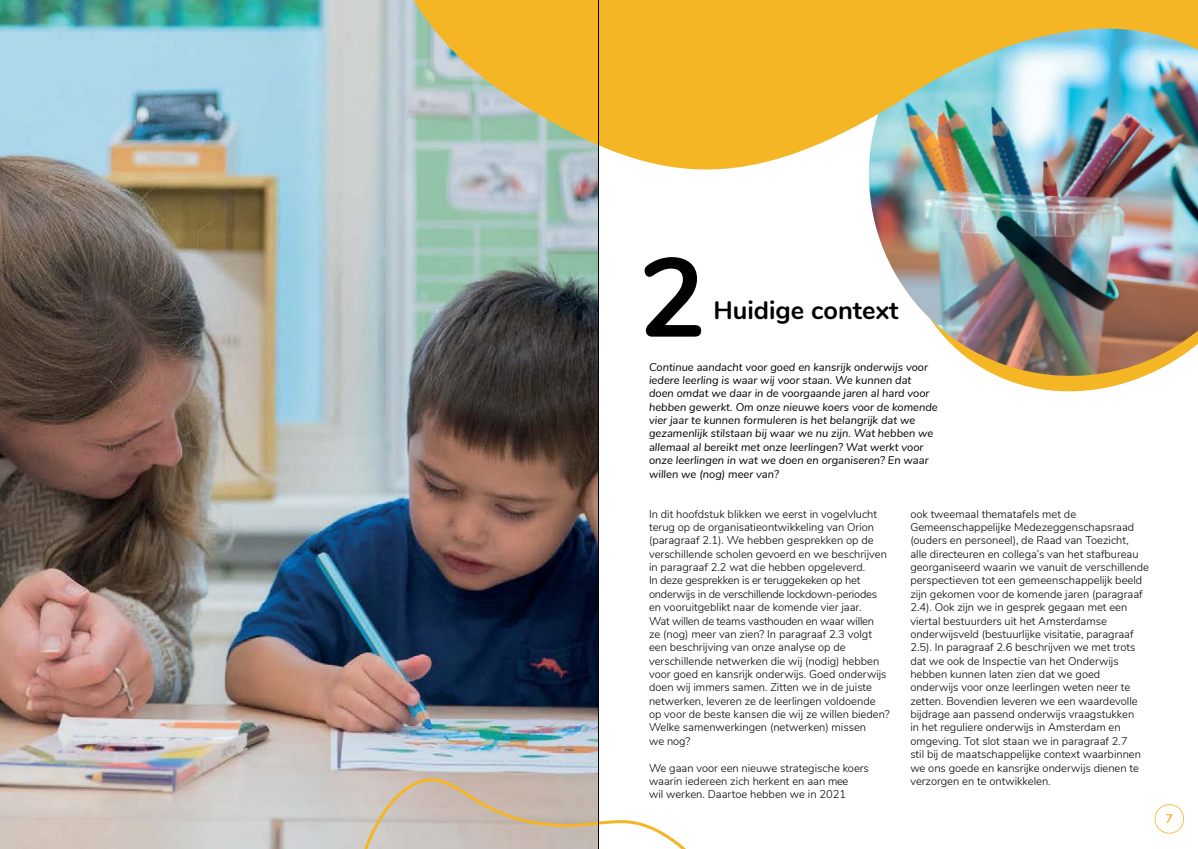
<style>
.page{position:relative;width:1198px;height:849px;background:#fff}
.page>*{position:absolute;margin:0;border:0;box-sizing:border-box;transform-origin:0 0}
.t1{font:700 111.38px "Nunito";color:#000101}
.t2{font:700 25.25px "Nunito";color:#000}
.t3{font:700 12.62px "Nunito";color:#f2b436}
.t4{font:300 11.12px/13.4px "Nunito";color:#000}
.t5{font:italic 11.12px/13.4px "Nunito";color:#000}
</style>
<div class="page">
<svg style="left:1154px;top:804px;width:30px;height:30px"></svg>
<svg style="left:997px;top:376px;width:147px;height:16px;fill:#f5b625"></svg>
<img style="left:870px;top:199px;width:328px;height:177px">
<img style="left:0;top:0;width:598px;height:849px">
<img style="left:399px;top:0;width:799px;height:199px">
<svg style="left:353px;top:778px;width:333px;height:71px"></svg>
<hr style="left:598px;top:0;width:1px;height:849px;background:#000">
<h1 class="t1" style="left:639px;top:216px;width:68px">2</h1>
<h2 class="t2" style="left:713px;top:292px;width:187px">Huidige context</h2>
<p class="t5" style="left:649px;top:359px;width:290px">Continue aandacht voor goed en kansrijk onderwijs voor iedere leerling is waar wij voor staan. We kunnen dat doen omdat we daar in de voorgaande jaren al hard voor hebben gewerkt. Om onze nieuwe koers voor de komende vier jaar te kunnen formuleren is het belangrijk dat we gezamenlijk stilstaan bij waar we nu zijn. Wat hebben we allemaal al bereikt met onze leerlingen? Wat werkt voor onze leerlingen in wat we doen en organiseren? En waar willen we (nog) meer van?</p>
<p class="t4" style="left:649px;top:506px;width:242px">In dit hoofdstuk blikken we eerst in vogelvlucht terug op de organisatieontwikkeling van Orion (paragraaf 2.1). We hebben gesprekken op de verschillende scholen gevoerd en we beschrijven in paragraaf 2.2 wat die hebben opgeleverd.<br>In deze gesprekken is er teruggekeken op het onderwijs in de verschillende lockdown-periodes en vooruitgeblikt naar de komende vier jaar.<br>Wat willen de teams vasthouden en waar willen<br>ze (nog) meer van zien? In paragraaf 2.3 volgt een beschrijving van onze analyse op de verschillende netwerken die wij (nodig) hebben voor goed en kansrijk onderwijs. Goed onderwijs doen wij immers samen. Zitten we in de juiste netwerken, leveren ze de leerlingen voldoende op voor de beste kansen die wij ze willen bieden?<br>Welke samenwerkingen (netwerken) missen<br>we nog?</p>
<p class="t4" style="left:649px;top:760px;width:221px">We gaan voor een nieuwe strategische koers waarin iedereen zich herkent en aan mee<br>wil werken. Daartoe hebben we in 2021</p>
<p class="t4" style="left:910px;top:506px;width:240px">ook tweemaal thematafels met de Gemeenschappelijke Medezeggenschapsraad (ouders en personeel), de Raad van Toezicht,<br>alle directeuren en collega’s van het stafbureau georganiseerd waarin we vanuit de verschillende perspectieven tot een gemeenschappelijk beeld zijn gekomen voor de komende jaren (paragraaf 2.4). Ook zijn we in gesprek gegaan met een viertal bestuurders uit het Amsterdamse onderwijsveld (bestuurlijke visitatie, paragraaf 2.5). In paragraaf 2.6 beschrijven we met trots dat we ook de Inspectie van het Onderwijs hebben kunnen laten zien dat we goed onderwijs voor onze leerlingen weten neer te zetten. Bovendien leveren we een waardevolle bijdrage aan passend onderwijs vraagstukken<br>in het reguliere onderwijs in Amsterdam en omgeving. Tot slot staan we in paragraaf 2.7<br>stil bij de maatschappelijke context waarbinnen we ons goede en kansrijke onderwijs dienen te verzorgen en te ontwikkelen.</p>
<p class="t3" style="left:1165px;top:810px;width:9px">7</p>
</div>
